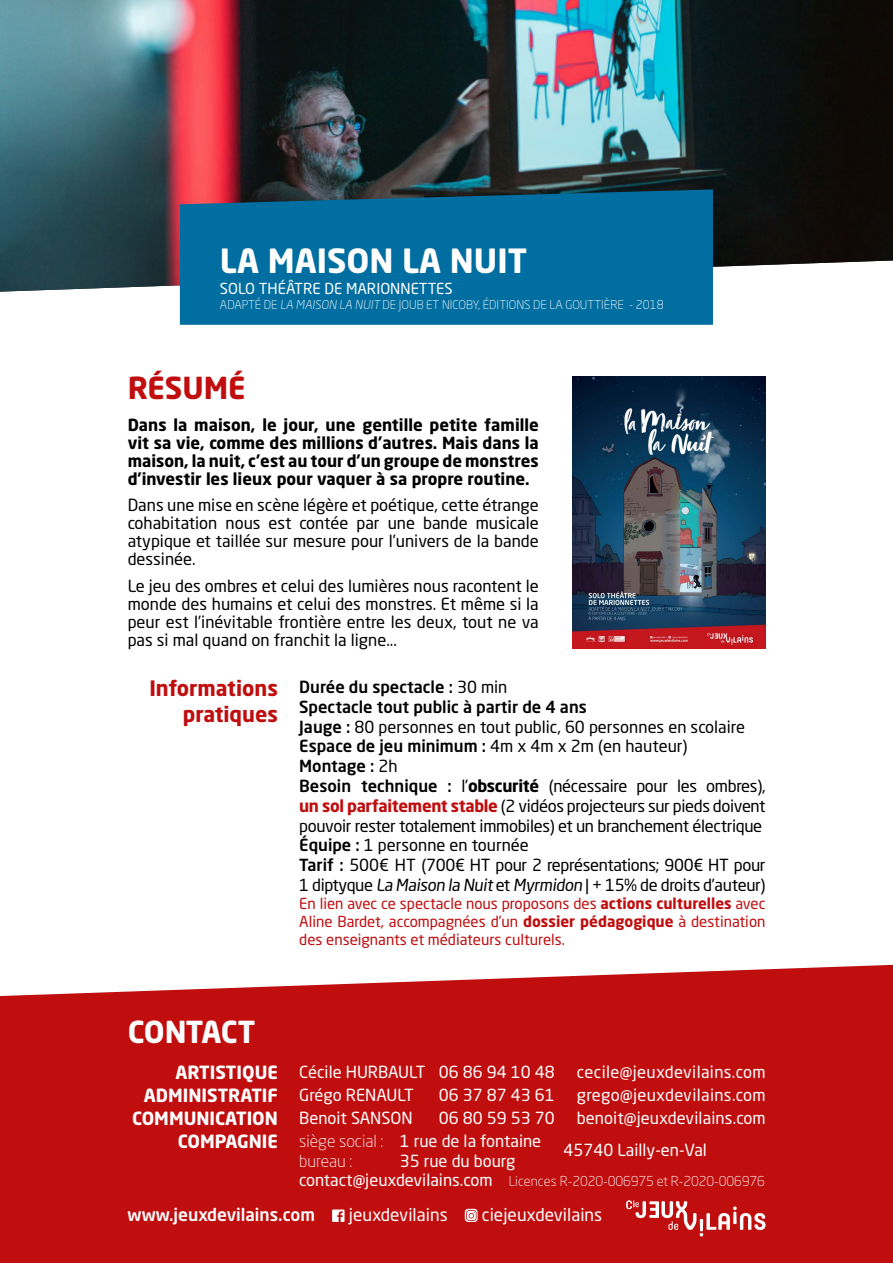
<style>
.page{position:relative;width:893px;height:1263px;background:#fff}
.page>*{position:absolute;margin:0;border:0;box-sizing:border-box;transform-origin:0 0}
.t1{font:700 33px "Neo Sans Pro";color:#fff}
.t2{font:700 30px "Neo Sans Pro";letter-spacing:-.02em;color:#fff}
.t3{font:700 30px "Neo Sans Pro";color:#c00d0e}
.t4{font:700 21px/25.2px "Neo Sans Pro";color:#c00d0e;text-align:right}
.t5{font:700 18px/23px "Neo Sans Pro";color:#fff;text-align:right}
.t6{font:17.25px "Neo Sans Pro";color:#fff}
.t7{font:500 17.25px "Neo Sans Pro";color:#fff}
.t8{font:16.5px/19.8px "Neo Sans Pro";letter-spacing:-.02em;color:#000;text-align:justify}
.t9{font:700 16.5px/18px "Neo Sans Pro";color:#000;text-align:justify}
.t10{font:16.5px "Neo Sans Pro";color:#fff}
.t11{font:16.5px "Neo Sans Pro";letter-spacing:.02em;color:#fff}
.t12{font:300 16.5px/19.5px "Neo Sans Pro";color:#fff}
.t13{font:15px/18px "Neo Sans Pro";color:#c00d0e;text-align:justify}
.t14{font:15px "Neo Sans Pro";color:#fff}
.t15{font:300 13.5px "Neo Sans Pro";letter-spacing:-.01em;color:#fff}
.t16{font:300 12px "Neo Sans Pro";color:#fff}
.s1{font-weight:500}
.s2{font-weight:700}
.s3{font-weight:700;color:#c00d0e}
.s4{font-weight:400}
.s5{font-weight:400;font-size:16.5px}
</style>
<div class="page">
<img style="left:0;top:0;width:893px;height:292px">
<div style="left:0;top:965px;width:893px;height:298px;background:#c00d0e"></div>
<svg style="left:332px;top:1209px;width:13px;height:13px"></svg>
<svg style="left:465px;top:1209px;width:13px;height:13px"></svg>
<svg style="left:626px;top:1200px;width:139px;height:36px"></svg>
<img style="left:573px;top:376px;width:192px;height:272px">
<div style="left:180px;top:189px;width:533px;height:136px;background:#006ea0"></div>
<h1 class="t1" style="left:220px;top:239px;width:309px">LA MAISON LA NUIT</h1>
<p class="t14" style="left:220px;top:279px;width:234px">SOLO THÉÂTRE DE MARIONNETTES</p>
<p class="t16" style="left:220px;top:297px;width:445px">ADAPTÉ DE LA MAISON LA NUIT DE JOUB ET NICOBY, ÉDITIONS DE LA GOUTTIÈRE - 2018</p>
<h2 class="t3" style="left:128px;top:369px;width:119px">RÉSUMÉ</h2>
<p class="t9" style="left:128px;top:415px;width:413px">Dans la maison, le jour, une gentille petite famille vit sa vie, comme des millions d’autres. Mais dans la maison, la nuit, c’est au tour d’un groupe de monstres d’investir les lieux pour vaquer à sa propre routine.</p>
<p class="t8" style="left:128px;top:496px;width:413px;line-height:18px">Dans une mise en scène légère et poétique, cette étrange cohabitation nous est contée par une bande musicale atypique et taillée sur mesure pour l’univers de la bande dessinée.</p>
<p class="t8" style="left:128px;top:576px;width:413px;line-height:18px">Le jeu des ombres et celui des lumières nous racontent le monde des humains et celui des monstres. Et même si la peur est l’inévitable frontière entre les deux, tout ne va pas si mal quand on franchit la ligne...</p>
<p class="t4" style="left:149px;top:675px;width:130px">Informations pratiques</p>
<p class="t8" style="left:299px;top:677px;width:468px;text-align:left"><span class="s1">Durée du spectacle :</span> 30 min<br><span class="s1">Spectacle tout public à partir de 4 ans<br>Jauge :</span> 80 personnes en tout public, 60 personnes en scolaire <span class="s1">Espace de jeu minimum :</span> 4m x 4m x 2m (en hauteur)<br><span class="s1">Montage :</span> 2h<br><span class="s1">Besoin technique :</span> l’<span class="s2">obscurité</span> (nécessaire pour les ombres), <span class="s3">un sol parfaitement stable</span> (2 vidéos projecteurs sur pieds doivent pouvoir rester totalement immobiles) et un branchement électrique <span class="s1">Équipe :</span> 1 personne en tournée<br><span class="s1">Tarif :</span> 500€ HT (700€ HT pour 2 représentations; 900€ HT pour 1 diptyque La Maison la Nuit et Myrmidon | + 15% de droits d’auteur)</p>
<p class="t13" style="left:299px;top:894px;width:468px">En lien avec ce spectacle nous proposons des <span class="s2">actions culturelles</span> avec Aline Bardet, accompagnées d’un <span class="s2">dossier pédagogique</span> à destination des enseignants et médiateurs culturels.</p>
<h2 class="t2" style="left:128px;top:1012px;width:129px">CONTACT</h2>
<p class="t5" style="left:132px;top:1061px;width:147px">ARTISTIQUE<br>ADMINISTRATIF<br>COMMUNICATION</p>
<p class="t5" style="left:178px;top:1129px;width:102px">COMPAGNIE</p>
<p class="t10" style="left:299px;top:1062px;width:257px">Cécile HURBAULT 06 86 94 10 48</p>
<p class="t11" style="left:577px;top:1062px;width:190px">cecile@jeuxdevilains.com</p>
<p class="t10" style="left:299px;top:1085px;width:116px">Grégo RENAULT</p>
<p class="t10" style="left:439px;top:1085px;width:118px">06 37 87 43 61</p>
<p class="t11" style="left:577px;top:1085px;width:190px">grego@jeuxdevilains.com</p>
<p class="t10" style="left:299px;top:1108px;width:115px">Benoit SANSON</p>
<p class="t10" style="left:439px;top:1108px;width:118px">06 80 59 53 70</p>
<p class="t10" style="left:577px;top:1108px;width:190px">benoit@jeuxdevilains.com</p>
<p class="t12" style="left:299px;top:1131px;width:244px">siège social : <span class="s4">1 rue de la fontaine </span>bureau :</p>
<p class="t10" style="left:563px;top:1140px;width:145px">45740 Lailly-en-Val</p>
<p class="t10" style="left:400px;top:1150px;width:117px">35 rue du bourg</p>
<p class="t15" style="left:299px;top:1173px;width:467px"><span class="s5">contact@jeuxdevilains.com</span> Licences R-2020-006975 et R-2020-006976</p>
<p class="t7" style="left:128px;top:1204px;width:189px">www.jeuxdevilains.com</p>
<p class="t6" style="left:349px;top:1204px;width:100px">jeuxdevilains</p>
<p class="t6" style="left:482px;top:1204px;width:122px">ciejeuxdevilains</p>
</div>
